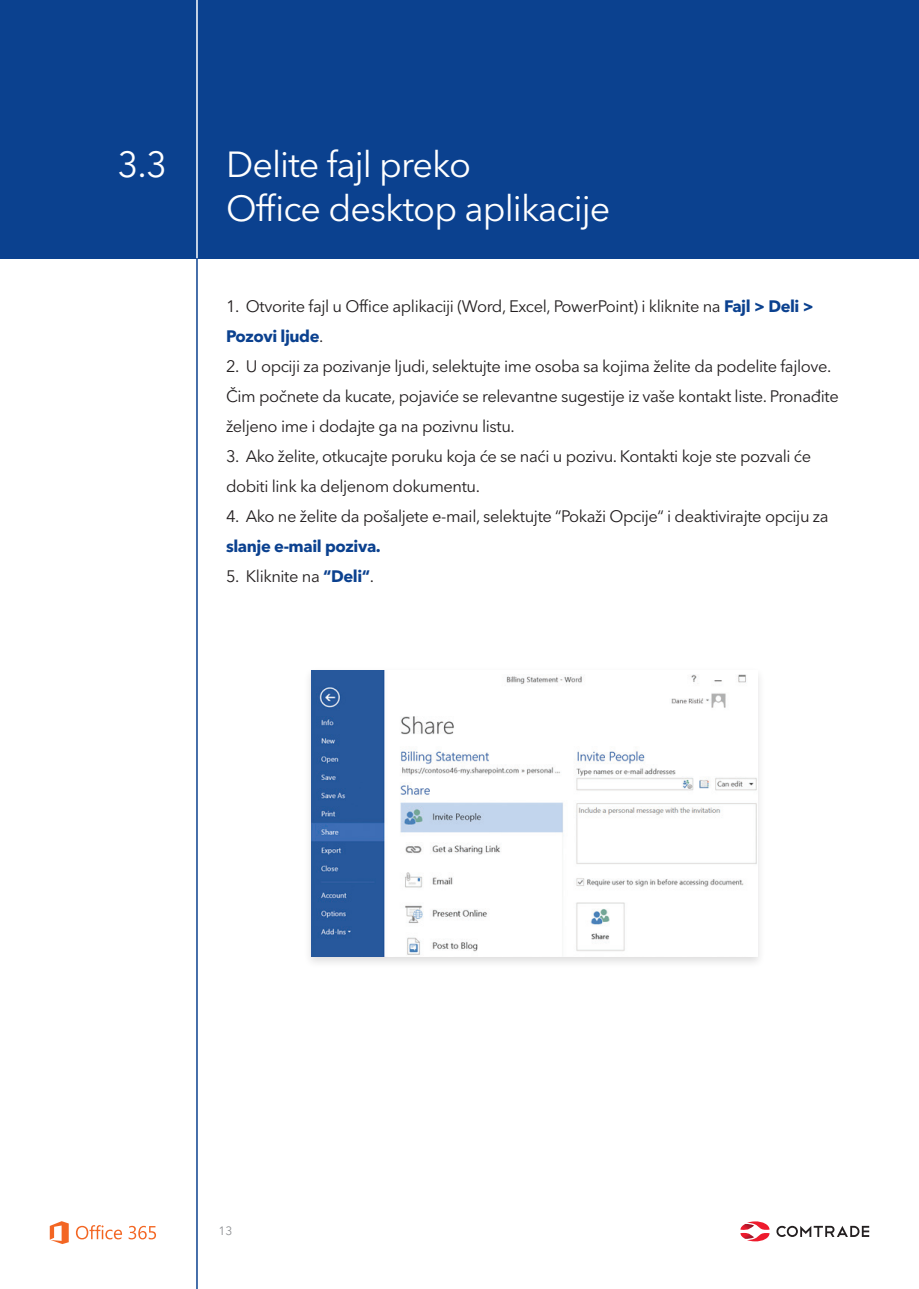
<style>
.page{position:relative;width:919px;height:1289px;background:#fff}
.page>*{position:absolute;margin:0;border:0;box-sizing:border-box;transform-origin:0 0}
.t1{font:36px/43.2px "Avenir Next LT Pro";letter-spacing:-.025em;color:#fff}
.t2{font:16.5px/30px "Avenir Next LT Pro";letter-spacing:-.025em;color:#231f20}
.t3{font:700 16.5px "Avenir Next LT Pro";color:#0b418f}
.t4{font:12px "Avenir Next LT Pro";color:#8f9194}
.s1{font-weight:700;color:#0b418f}
</style>
<div class="page">
<svg style="left:50px;top:1221px;width:19px;height:22px"></svg>
<svg style="left:76px;top:1225px;width:46px;height:14px"></svg>
<svg style="left:129px;top:1225px;width:27px;height:14px"></svg>
<svg style="left:776px;top:1225px;width:93px;height:11px"></svg>
<svg style="left:740px;top:1221px;width:29px;height:20px"></svg>
<div style="left:0;top:0;width:918px;height:258px;background:#0b418f"></div>
<hr style="left:196px;top:0;width:2px;height:1288px;background:#0b418f">
<div style="left:303px;top:666px;width:462px;height:302px;background:#231f20;opacity:.15"></div>
<img style="left:311px;top:670px;width:446px;height:286px">
<hr style="left:196px;top:0;width:2px;height:258px;background:#fff">
<h1 class="t1" style="left:118px;top:143px;width:51px">3.3</h1>
<h1 class="t1" style="left:226px;top:143px;width:386px">Delite fajl preko<br>Office desktop aplikacije</h1>
<p class="t2" style="left:226px;top:291px;width:589px">1. Otvorite fajl u Office aplikaciji (Word, Excel, PowerPoint) i kliknite na <span class="s1">Fajl &gt; Deli &gt;<br>Pozovi ljude</span>.</p>
<p class="t2" style="left:226px;top:351px;width:614px">2. U opciji za pozivanje ljudi, selektujte ime osoba sa kojima želite da podelite fajlove.<br>Čim počnete da kucate, pojaviće se relevantne sugestije iz vaše kontakt liste. Pronađite željeno ime i dodajte ga na pozivnu listu.</p>
<p class="t2" style="left:226px;top:441px;width:586px">3. Ako želite, otkucajte poruku koja će se naći u pozivu. Kontakti koje ste pozvali će dobiti link ka deljenom dokumentu.</p>
<p class="t2" style="left:226px;top:501px;width:604px">4. Ako ne želite da pošaljete e-mail, selektujte “Pokaži Opcije“ i deaktivirajte opciju za</p>
<p class="t3" style="left:226px;top:536px;width:156px">slanje e-mail poziva.</p>
<p class="t2" style="left:226px;top:561px;width:150px">5. Kliknite na <span class="s1">“Deli“</span>.</p>
<p class="t4" style="left:218px;top:1223px;width:15px">13</p>
</div>
